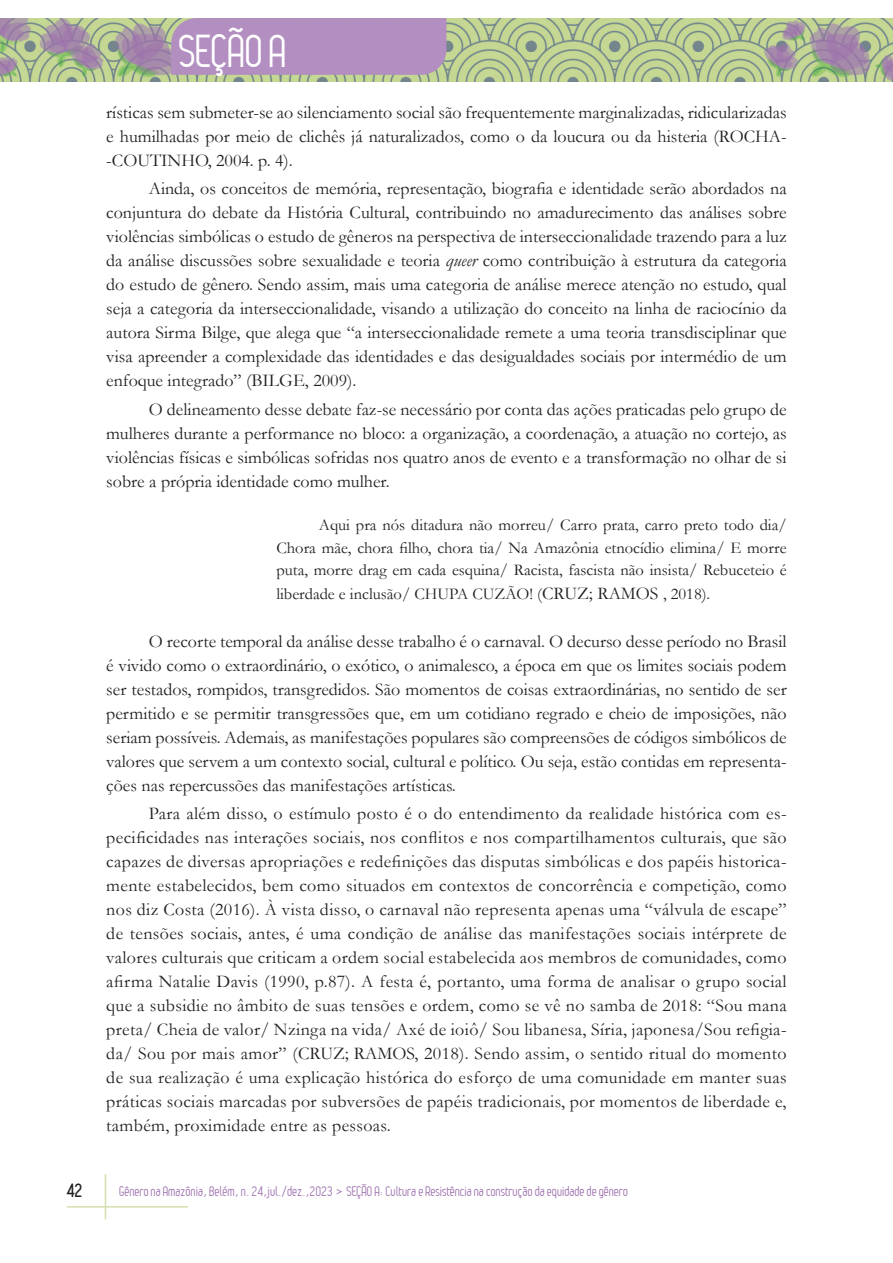
<style>
.page{position:relative;width:893px;height:1263px;background:#fff}
.page>*{position:absolute;margin:0;border:0;box-sizing:border-box;transform-origin:0 0}
.t1{font:45px "Leger";letter-spacing:-.01em;color:#fff}
.Texto{font:18px/24px "Garamond";color:#231f20;text-align:justify}
.t2{font:700 18px "Leger";color:#231f20}
.Citação{font:16.5px/22.5px "Garamond";color:#231f20;text-align:justify}
.t3{font:13.5px "Leger";color:#9f73af}
.s1{font-style:italic}
.s2{font-size:18px}
</style>
<div class="page">
<hr style="left:105px;top:1174px;width:1px;height:45px;background:#d2e0ac">
<hr style="left:67px;top:1206px;width:121px;height:1px;background:#d2e0ac">
<img style="left:0;top:18px;width:893px;height:64px">
<div style="left:171px;top:18px;width:275px;height:57px;background:#b28fc0"></div>
<h1 class="t1" style="left:179px;top:26px;width:110px">SEÇÃO A</h1>
<p class="Texto" style="left:106px;top:100px;width:682px">rísticas sem submeter-se ao silenciamento social são frequentemente marginalizadas, ridicularizadas e humilhadas por meio de clichês já naturalizados, como o da loucura ou da histeria (ROCHA--COUTINHO, 2004. p. 4).</p>
<p class="Texto" style="left:106px;top:176px;width:682px;text-indent:43px">Ainda, os conceitos de memória, representação, biografia e identidade serão abordados na conjuntura do debate da História Cultural, contribuindo no amadurecimento das análises sobre violências simbólicas o estudo de gêneros na perspectiva de interseccionalidade trazendo para a luz da análise discussões sobre sexualidade e teoria <span class="s1">queer</span> como contribuição à estrutura da categoria do estudo de gênero. Sendo assim, mais uma categoria de análise merece atenção no estudo, qual seja a categoria da interseccionalidade, visando a utilização do conceito na linha de raciocínio da autora Sirma Bilge, que alega que “a interseccionalidade remete a uma teoria transdisciplinar que visa apreender a complexidade das identidades e das desigualdades sociais por intermédio de um enfoque integrado” (BILGE, 2009).</p>
<p class="Texto" style="left:106px;top:396px;width:682px;text-indent:43px">O delineamento desse debate faz-se necessário por conta das ações praticadas pelo grupo de mulheres durante a performance no bloco: a organização, a coordenação, a atuação no cortejo, as violências físicas e simbólicas sofridas nos quatro anos de evento e a transformação no olhar de si sobre a própria identidade como mulher.</p>
<p class="Citação" style="left:276px;top:513px;width:512px;text-indent:43px">Aqui pra nós ditadura não morreu/ Carro prata, carro preto todo dia/ Chora mãe, chora filho, chora tia/ Na Amazônia etnocídio elimina/ E morre puta, morre drag em cada esquina/ Racista, fascista não insista/ Rebuceteio é</p>
<p class="Citação" style="left:276px;top:582px;width:435px">liberdade e inclusão/ CHUPA CUZÃO! (<span class="s2">CRUZ; RAMOS</span> , 2018).</p>
<p class="Texto" style="left:106px;top:629px;width:682px;text-indent:43px">O recorte temporal da análise desse trabalho é o carnaval. O decurso desse período no Brasil é vivido como o extraordinário, o exótico, o animalesco, a época em que os limites sociais podem ser testados, rompidos, transgredidos. São momentos de coisas extraordinárias, no sentido de ser permitido e se permitir transgressões que, em um cotidiano regrado e cheio de imposições, não seriam possíveis. Ademais, as manifestações populares são compreensões de códigos simbólicos de valores que servem a um contexto social, cultural e político. Ou seja, estão contidas em representa&shy;ções nas repercussões das manifestações artísticas.</p>
<p class="Texto" style="left:106px;top:801px;width:682px;text-indent:43px">Para além disso, o estímulo posto é o do entendimento da realidade histórica com es&shy;pecificidades nas interações sociais, nos conflitos e nos compartilhamentos culturais, que são capazes de diversas apropriações e redefinições das disputas simbólicas e dos papéis historica&shy;mente estabelecidos, bem como situados em contextos de concorrência e competição, como nos diz Costa (2016). À vista disso, o carnaval não representa apenas uma “válvula de escape” de tensões sociais, antes, é uma condição de análise das manifestações sociais intérprete de valores culturais que criticam a ordem social estabelecida aos membros de comunidades, como afirma Natalie Davis (1990, p.87). A festa é, portanto, uma forma de analisar o grupo social que a subsidie no âmbito de suas tensões e ordem, como se vê no samba de 2018: “Sou mana preta/ Cheia de valor/ Nzinga na vida/ Axé de ioiô/ Sou libanesa, Síria, japonesa/Sou refigia&shy;da/ Sou por mais amor” (CRUZ; RAMOS, 2018). Sendo assim, o sentido ritual do momento de sua realização é uma explicação histórica do esforço de uma comunidade em manter suas práticas sociais marcadas por subversões de papéis tradicionais, por momentos de liberdade e, também, proximidade entre as pessoas.</p>
<p class="t2" style="left:67px;top:1180px;width:17px">42</p>
<p class="t3" style="left:119px;top:1183px;width:510px">Gênero na Amazônia, Belém, n. 24,jul./dez.,2023 &gt; SEÇÃO A: Cultura e Resistência na construção da equidade de gênero</p>
</div>
